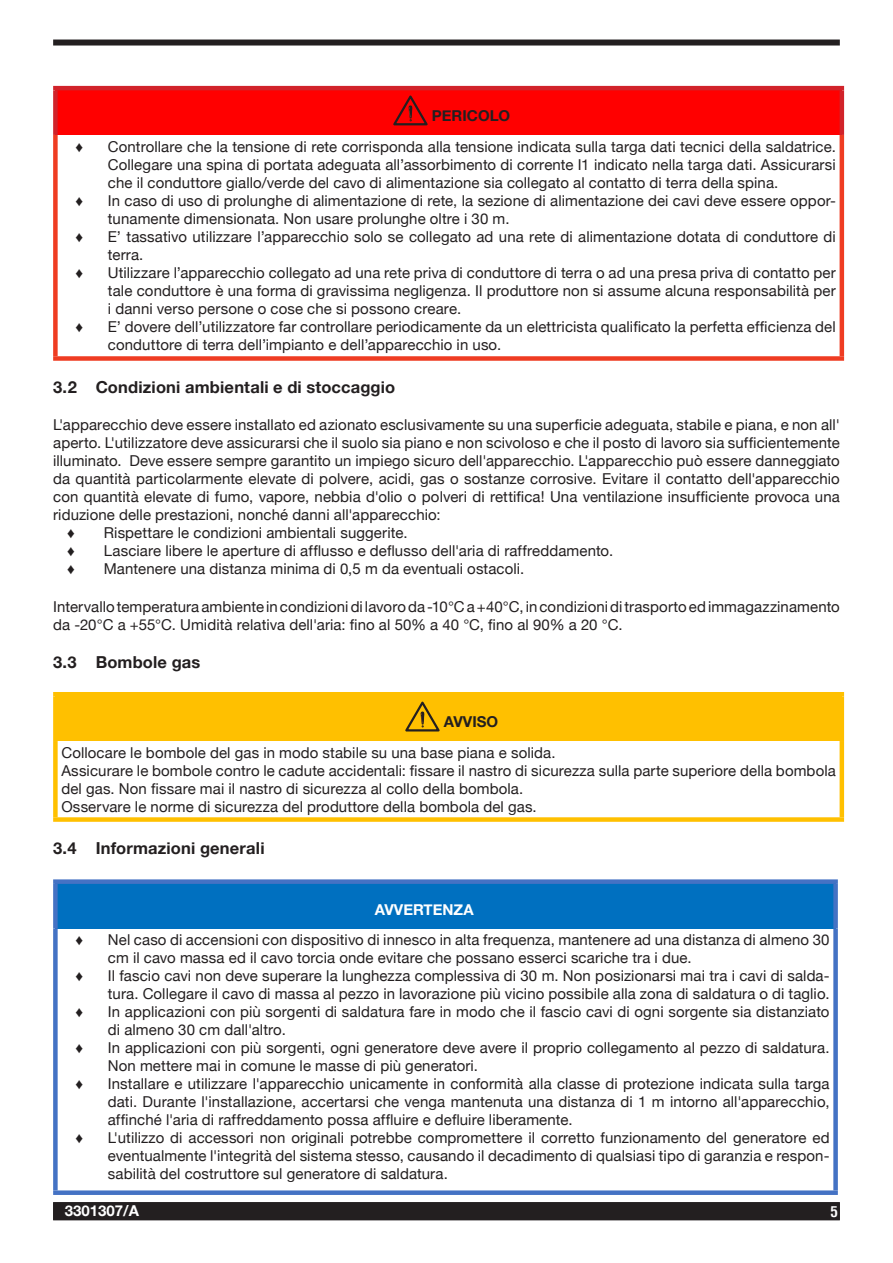
<style>
.page{position:relative;width:893px;height:1263px;background:#fff}
.page>*{position:absolute;margin:0;border:0;box-sizing:border-box;transform-origin:0 0}
.t1{font:700 16.5px "Helvetica Neue";letter-spacing:.01em;color:#231f20}
.Body_Text{font:15px/18px "Helvetica Neue";letter-spacing:.005em;color:#231f20}
.t2{font:700 15px "Helvetica Neue";color:#fff}
.t3{font:700 15px "Helvetica Neue";color:#231f20}
.t4{font:15px "Times New Roman";color:#231f20}
.t5{font:700 condensed 15px "Helvetica";color:#fff}
</style>
<div class="page">
<div style="left:53px;top:40px;width:787px;height:6px;background:#231f20"></div>
<div style="left:53px;top:1202px;width:787px;height:18px;background:#231f20"></div>
<div style="left:55px;top:88px;width:787px;height:47px;background:#f00"></div>
<div style="left:53px;top:135px;width:5px;height:221px;background:#ef3c22"></div>
<hr style="left:840px;top:135px;width:4px;height:221px;background:#ef3c22">
<div style="left:53px;top:356px;width:791px;height:5px;background:#ef3c22"></div>
<hr style="left:53px;top:86px;width:791px;height:4px;background:#d1232a">
<div style="left:53px;top:90px;width:5px;height:45px;background:#d1232a"></div>
<hr style="left:840px;top:90px;width:4px;height:45px;background:#d1232a">
<svg style="left:393px;top:95px;width:35px;height:31px"></svg>
<div style="left:55px;top:694px;width:787px;height:47px;background:#ffc000"></div>
<hr style="left:53px;top:692px;width:791px;height:4px;background:#ffc000">
<div style="left:53px;top:696px;width:5px;height:45px;background:#ffc000"></div>
<hr style="left:840px;top:696px;width:4px;height:45px;background:#ffc000">
<div style="left:53px;top:741px;width:5px;height:76px;background:#ffc000"></div>
<hr style="left:840px;top:741px;width:4px;height:76px;background:#ffc000">
<div style="left:53px;top:817px;width:791px;height:5px;background:#ffc000"></div>
<svg style="left:405px;top:701px;width:35px;height:31px"></svg>
<div style="left:55px;top:882px;width:781px;height:46px;background:#0070c0"></div>
<div style="left:53px;top:879px;width:785px;height:5px;background:#4472c4"></div>
<div style="left:53px;top:884px;width:5px;height:44px;background:#4472c4"></div>
<div style="left:833px;top:884px;width:5px;height:44px;background:#4472c4"></div>
<div style="left:53px;top:928px;width:5px;height:262px;background:#4472c4"></div>
<div style="left:833px;top:928px;width:5px;height:262px;background:#4472c4"></div>
<div style="left:53px;top:1190px;width:785px;height:5px;background:#4472c4"></div>
<p class="t3" style="left:432px;top:106px;width:80px">PERICOLO</p>
<p class="t4" style="left:75px;top:137px;width:9px">♦</p>
<p class="Body_Text" style="left:108px;top:137px;width:729px;text-align:justify">Controllare che la tensione di rete corrisponda alla tensione indicata sulla targa dati tecnici della saldatrice.<br>Collegare una spina di portata adeguata all’assorbimento di corrente I1 indicato nella targa dati. Assicurarsi che il conduttore giallo/verde del cavo di alimentazione sia collegato al contatto di terra della spina.</p>
<p class="t4" style="left:75px;top:191px;width:9px">♦</p>
<p class="Body_Text" style="left:108px;top:191px;width:729px">In caso di uso di prolunghe di alimentazione di rete, la sezione di alimentazione dei cavi deve essere oppor&shy;tunamente dimensionata. Non usare prolunghe oltre i 30 m.</p>
<p class="t4" style="left:75px;top:227px;width:9px">♦</p>
<p class="Body_Text" style="left:108px;top:227px;width:729px">E’ tassativo utilizzare l’apparecchio solo se collegato ad una rete di alimentazione dotata di conduttore di terra.</p>
<p class="t4" style="left:75px;top:263px;width:9px">♦</p>
<p class="Body_Text" style="left:108px;top:263px;width:729px;text-align:justify">Utilizzare l’apparecchio collegato ad una rete priva di conduttore di terra o ad una presa priva di contatto per tale conduttore è una forma di gravissima negligenza. Il produttore non si assume alcuna responsabilità per i danni verso persone o cose che si possono creare.</p>
<p class="t4" style="left:75px;top:317px;width:9px">♦</p>
<p class="Body_Text" style="left:108px;top:317px;width:729px">E’ dovere dell’utilizzatore far controllare periodicamente da un elettricista qualificato la perfetta efficienza del conduttore di terra dell’impianto e dell’apparecchio in uso.</p>
<p class="t1" style="left:53px;top:376px;width:344px">3.2 Condizioni ambientali e di stoccaggio</p>
<p class="Body_Text" style="left:53px;top:416px;width:788px;text-align:justify">L'apparecchio deve essere installato ed azionato esclusivamente su una superficie adeguata, stabile e piana, e non all' aperto. L'utilizzatore deve assicurarsi che il suolo sia piano e non scivoloso e che il posto di lavoro sia sufficientemente illuminato. Deve essere sempre garantito un impiego sicuro dell'apparecchio. L'apparecchio può essere danneggiato da quantità particolarmente elevate di polvere, acidi, gas o sostanze corrosive. Evitare il contatto dell'apparecchio con quantità elevate di fumo, vapore, nebbia d'olio o polveri di rettifica! Una ventilazione insufficiente provoca una riduzione delle prestazioni, nonché danni all'apparecchio:</p>
<p class="t4" style="left:67px;top:523px;width:9px">♦</p>
<p class="Body_Text" style="left:104px;top:524px;width:305px">Rispettare le condizioni ambientali suggerite.</p>
<p class="t4" style="left:67px;top:541px;width:9px">♦</p>
<p class="Body_Text" style="left:104px;top:542px;width:511px">Lasciare libere le aperture di afflusso e deflusso dell'aria di raffreddamento.</p>
<p class="t4" style="left:67px;top:559px;width:9px">♦</p>
<p class="Body_Text" style="left:104px;top:560px;width:422px">Mantenere una distanza minima di 0,5 m da eventuali ostacoli.</p>
<p class="Body_Text" style="left:53px;top:598px;width:788px">Intervallo temperatura ambiente in condizioni di lavoro da -10°C a +40°C, in condizioni di trasporto ed immagazzinamento da -20°C a +55°C. Umidità relativa dell'aria: fino al 50% a 40 °C, fino al 90% a 20 °C.</p>
<p class="t1" style="left:53px;top:652px;width:149px">3.3 Bombole gas</p>
<p class="t3" style="left:444px;top:712px;width:56px">AVVISO</p>
<p class="Body_Text" style="left:61px;top:743px;width:496px">Collocare le bombole del gas in modo stabile su una base piana e solida.</p>
<p class="Body_Text" style="left:61px;top:761px;width:776px">Assicurare le bombole contro le cadute accidentali: fissare il nastro di sicurezza sulla parte superiore della bombola del gas. Non fissare mai il nastro di sicurezza al collo della bombola.</p>
<p class="Body_Text" style="left:61px;top:797px;width:477px">Osservare le norme di sicurezza del produttore della bombola del gas.</p>
<p class="t1" style="left:53px;top:837px;width:213px">3.4 Informazioni generali</p>
<p class="t2" style="left:375px;top:900px;width:100px">AVVERTENZA</p>
<p class="t4" style="left:75px;top:930px;width:9px">♦</p>
<p class="Body_Text" style="left:108px;top:930px;width:723px">Nel caso di accensioni con dispositivo di innesco in alta frequenza, mantenere ad una distanza di almeno 30 cm il cavo massa ed il cavo torcia onde evitare che possano esserci scariche tra i due.</p>
<p class="t4" style="left:75px;top:966px;width:9px">♦</p>
<p class="Body_Text" style="left:108px;top:966px;width:723px">Il fascio cavi non deve superare la lunghezza complessiva di 30 m. Non posizionarsi mai tra i cavi di salda&shy;tura. Collegare il cavo di massa al pezzo in lavorazione più vicino possibile alla zona di saldatura o di taglio.</p>
<p class="t4" style="left:75px;top:1002px;width:9px">♦</p>
<p class="Body_Text" style="left:108px;top:1002px;width:723px">In applicazioni con più sorgenti di saldatura fare in modo che il fascio cavi di ogni sorgente sia distanziato di almeno 30 cm dall'altro.</p>
<p class="t4" style="left:75px;top:1038px;width:9px">♦</p>
<p class="Body_Text" style="left:108px;top:1038px;width:723px">In applicazioni con più sorgenti, ogni generatore deve avere il proprio collegamento al pezzo di saldatura.<br>Non mettere mai in comune le masse di più generatori.</p>
<p class="t4" style="left:75px;top:1074px;width:9px">♦</p>
<p class="Body_Text" style="left:108px;top:1074px;width:723px;text-align:justify">Installare e utilizzare l'apparecchio unicamente in conformità alla classe di protezione indicata sulla targa dati. Durante l'installazione, accertarsi che venga mantenuta una distanza di 1 m intorno all'apparecchio, affinché l'aria di raffreddamento possa affluire e defluire liberamente.</p>
<p class="t4" style="left:75px;top:1128px;width:9px">♦</p>
<p class="Body_Text" style="left:108px;top:1128px;width:723px;text-align:justify">L'utilizzo di accessori non originali potrebbe compromettere il corretto funzionamento del generatore ed eventualmente l'integrità del sistema stesso, causando il decadimento di qualsiasi tipo di garanzia e respon&shy;sabilità del costruttore sul generatore di saldatura.</p>
<p class="t2" style="left:65px;top:1201px;width:76px">3301307/A</p>
<p class="t5" style="left:830px;top:1202px;width:9px">5</p>
<p class="t2" style="left:98px;top:1201px;width:27px">291</p>
</div>
